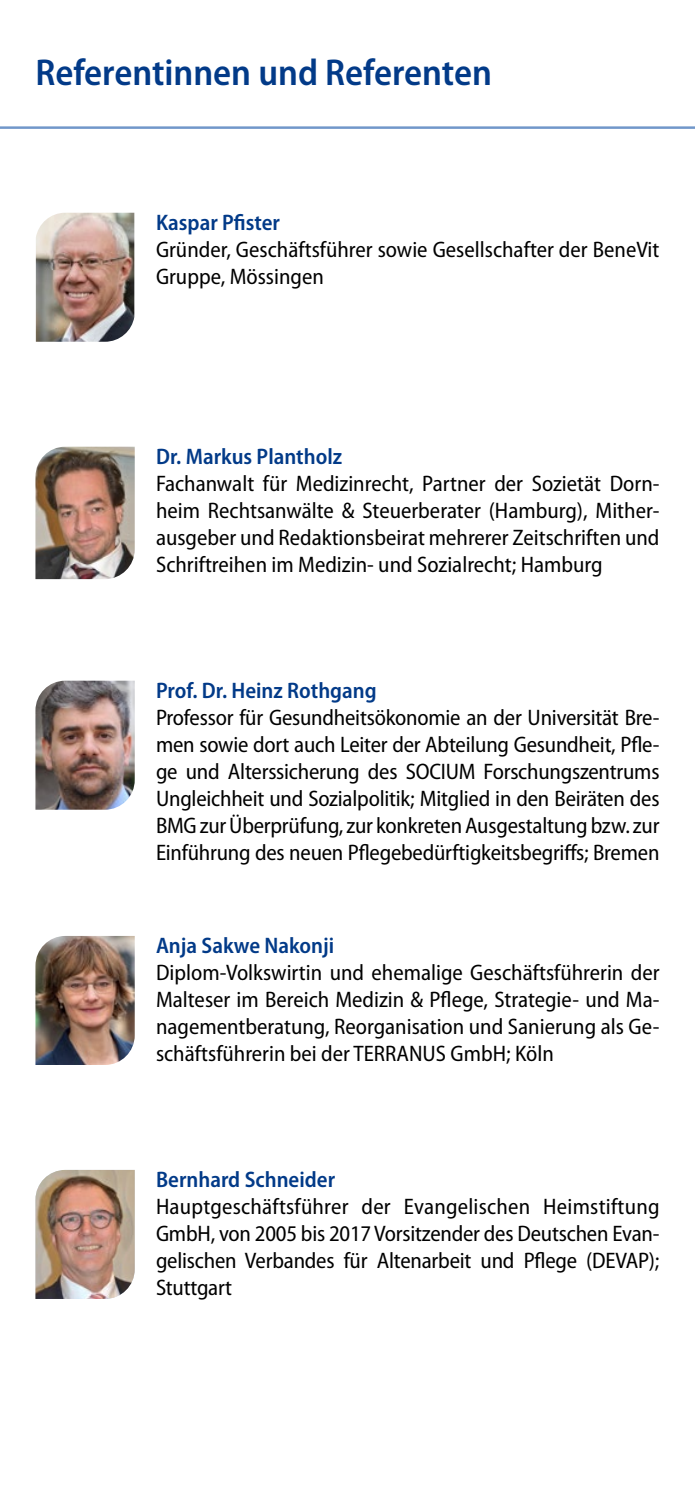
<style>
.page{position:relative;width:695px;height:1489px;background:#fff}
.page>*{position:absolute;margin:0;border:0;box-sizing:border-box;transform-origin:0 0}
.t1{font:600 semi-condensed 37.5px "Myriad Pro";color:#023a88}
.t2{font:semi-condensed 22.5px/27px "Myriad Pro";color:#000;text-align:justify}
.t3{font:600 semi-condensed 22.5px "Myriad Pro";color:#023a88}
</style>
<div class="page">
<hr style="left:0;top:126px;width:694px;height:3px;background:#7197ca">
<img style="left:35px;top:1169px;width:100px;height:129px">
<img style="left:35px;top:936px;width:100px;height:128px">
<img style="left:35px;top:446px;width:100px;height:133px">
<img style="left:35px;top:680px;width:100px;height:129px">
<svg style="left:35px;top:213px;width:100px;height:129px"></svg>
<img style="left:36px;top:213px;width:98px;height:129px">
<h1 class="t1" style="left:35px;top:49px;width:458px">Referentinnen und Referenten</h1>
<p class="t3" style="left:156px;top:208px;width:125px">Kaspar Pfister</p>
<p class="t2" style="left:156px;top:235px;width:505px">Gründer, Geschäftsführer sowie Gesellschafter der BeneVit<br>Gruppe, Mössingen</p>
<p class="t3" style="left:156px;top:442px;width:188px">Dr. Markus Plantholz</p>
<p class="t2" style="left:156px;top:469px;width:505px">Fachanwalt für Medizinrecht, Partner der Sozietät Dorn&shy;heim Rechtsanwälte &amp; Steuerberater (Hamburg), Mither&shy;ausgeber und Redaktionsbeirat mehrerer Zeitschriften und Schriftreihen im Medizin- und Sozialrecht; Hamburg</p>
<p class="t3" style="left:156px;top:676px;width:222px">Prof. Dr. Heinz Rothgang</p>
<p class="t2" style="left:156px;top:703px;width:505px">Professor für Gesundheitsökonomie an der Universität Bre&shy;men sowie dort auch Leiter der Abteilung Gesundheit, Pfle&shy;ge und Alterssicherung des SOCIUM Forschungszentrums Ungleichheit und Sozialpolitik; Mitglied in den Beiräten des BMG zur Überprüfung, zur konkreten Ausgestaltung bzw. zur Einführung des neuen Pflegebedürftigkeitsbegriffs; Bremen</p>
<p class="t3" style="left:156px;top:931px;width:180px">Anja Sakwe Nakonji</p>
<p class="t2" style="left:156px;top:958px;width:505px">Diplom-Volkswirtin und ehemalige Geschäftsführerin der Malteser im Bereich Medizin &amp; Pflege, Strategie- und Ma&shy;nagementberatung, Reorganisation und Sanierung als Ge&shy;schäftsführerin bei der TERRANUS GmbH; Köln</p>
<p class="t3" style="left:156px;top:1164px;width:180px">Bernhard Schneider</p>
<p class="t2" style="left:156px;top:1192px;width:505px">Hauptgeschäftsführer der Evangelischen Heimstiftung GmbH, von 2005 bis 2017 Vorsitzender des Deutschen Evan&shy;gelischen Verbandes für Altenarbeit und Pflege (DEVAP); Stuttgart</p>
</div>
